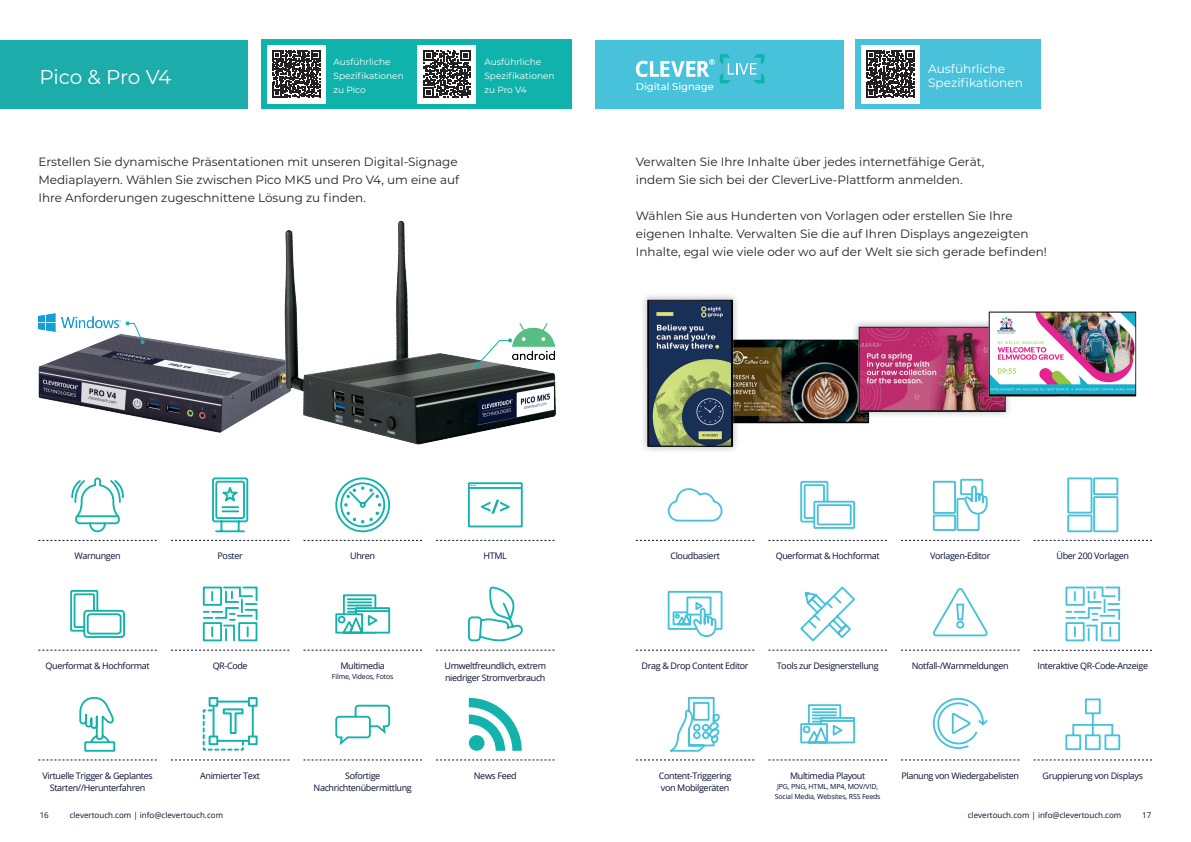
<style>
.page{position:relative;width:1191px;height:842px;background:#fff}
.page>*{position:absolute;margin:0;border:0;box-sizing:border-box;transform-origin:0 0}
.Title_White{font:20px "Montserrat";letter-spacing:-.02em;color:#fff}
.t1{font:12.2px "Montserrat";color:#fff}
.Intro_Paragraph_Blac{font:12px/18px "Montserrat";color:#231f20}
.t2{font:500 10px "Montserrat";color:#fff}
.Icon_Notes{font:9px/12px "Open Sans";letter-spacing:-.04em;color:#071034;text-align:center}
.t3{font:9px/14.2px "Montserrat";color:#fff}
.t4{font:8px "Open Sans";color:#071034}
.Icon_Notes-2{font:7px/10px "Open Sans";letter-spacing:-.02em;color:#061134;text-align:center}
</style>
<div class="page">
<div style="left:261px;top:40px;width:310px;height:69px;background:#10b3ab"></div>
<svg style="left:38px;top:650px;width:119px;height:1px"></svg>
<svg style="left:38px;top:760px;width:119px;height:1px"></svg>
<svg style="left:171px;top:650px;width:118px;height:1px"></svg>
<svg style="left:171px;top:540px;width:118px;height:1px"></svg>
<svg style="left:171px;top:760px;width:118px;height:1px"></svg>
<svg style="left:436px;top:650px;width:118px;height:1px"></svg>
<svg style="left:436px;top:540px;width:118px;height:1px"></svg>
<svg style="left:436px;top:760px;width:118px;height:1px"></svg>
<svg style="left:303px;top:650px;width:119px;height:1px"></svg>
<svg style="left:303px;top:540px;width:119px;height:1px"></svg>
<svg style="left:303px;top:760px;width:119px;height:1px"></svg>
<svg style="left:467px;top:489px;width:56px;height:39px"></svg>
<svg style="left:335px;top:489px;width:56px;height:44px"></svg>
<svg style="left:335px;top:704px;width:56px;height:41px"></svg>
<svg style="left:468px;top:586px;width:55px;height:56px"></svg>
<svg style="left:335px;top:594px;width:56px;height:40px"></svg>
<svg style="left:202px;top:586px;width:56px;height:56px"></svg>
<svg style="left:212px;top:477px;width:37px;height:56px"></svg>
<svg style="left:38px;top:477px;width:119px;height:64px"></svg>
<svg style="left:202px;top:700px;width:53px;height:51px"></svg>
<div style="left:248px;top:697px;width:10px;height:10px;background:#fff;border:2px solid #13b3ab"></div>
<div style="left:209px;top:697px;width:9px;height:10px;background:#fff;border:2px solid #13b3ab"></div>
<div style="left:209px;top:735px;width:9px;height:10px;background:#fff;border:2px solid #13b3ab"></div>
<div style="left:248px;top:735px;width:10px;height:10px;background:#fff;border:2px solid #13b3ab"></div>
<svg style="left:469px;top:698px;width:53px;height:53px"></svg>
<svg style="left:79px;top:697px;width:37px;height:55px"></svg>
<svg style="left:70px;top:590px;width:55px;height:48px"></svg>
<img style="left:38px;top:313px;width:231px;height:120px">
<img style="left:269px;top:220px;width:287px;height:269px">
<img style="left:38px;top:314px;width:82px;height:18px">
<img style="left:513px;top:323px;width:41px;height:36px">
<svg style="left:474px;top:338px;width:38px;height:30px"></svg>
<svg style="left:126px;top:321px;width:19px;height:23px"></svg>
<div style="left:418px;top:45px;width:58px;height:58px;background:#fff"></div>
<svg style="left:423px;top:51px;width:47px;height:46px"></svg>
<div style="left:267px;top:45px;width:58px;height:58px;background:#fff"></div>
<svg style="left:272px;top:50px;width:54px;height:48px"></svg>
<div style="left:0;top:40px;width:247px;height:69px;background:#1caca9"></div>
<svg style="left:636px;top:650px;width:118px;height:1px"></svg>
<svg style="left:636px;top:760px;width:118px;height:1px"></svg>
<svg style="left:768px;top:650px;width:119px;height:1px"></svg>
<svg style="left:768px;top:540px;width:119px;height:1px"></svg>
<svg style="left:768px;top:760px;width:119px;height:1px"></svg>
<svg style="left:1033px;top:540px;width:119px;height:1px"></svg>
<svg style="left:1033px;top:760px;width:119px;height:1px"></svg>
<svg style="left:901px;top:650px;width:118px;height:1px"></svg>
<svg style="left:901px;top:540px;width:118px;height:1px"></svg>
<svg style="left:901px;top:760px;width:118px;height:1px"></svg>
<svg style="left:1067px;top:477px;width:52px;height:56px"></svg>
<svg style="left:932px;top:478px;width:56px;height:53px"></svg>
<svg style="left:933px;top:697px;width:55px;height:52px"></svg>
<svg style="left:1065px;top:586px;width:56px;height:56px"></svg>
<svg style="left:932px;top:588px;width:56px;height:49px"></svg>
<svg style="left:800px;top:586px;width:55px;height:56px"></svg>
<svg style="left:800px;top:480px;width:56px;height:49px"></svg>
<svg style="left:636px;top:488px;width:118px;height:53px"></svg>
<svg style="left:800px;top:704px;width:56px;height:40px"></svg>
<svg style="left:1065px;top:698px;width:56px;height:53px"></svg>
<svg style="left:669px;top:696px;width:51px;height:56px"></svg>
<div style="left:667px;top:591px;width:55px;height:39px;border:2px solid #48c2db"></div>
<svg style="left:671px;top:596px;width:46px;height:42px"></svg>
<img style="left:753px;top:339px;width:117px;height:85px">
<img style="left:837px;top:322px;width:171px;height:96px">
<div style="left:639px;top:292px;width:101px;height:162px;background:#f8f7f8"></div>
<img style="left:644px;top:296px;width:109px;height:153px">
<img style="left:970px;top:311px;width:167px;height:100px">
<svg style="left:1033px;top:650px;width:119px;height:1px"></svg>
<div style="left:855px;top:40px;width:186px;height:69px;background:#48c2db"></div>
<div style="left:861px;top:45px;width:58px;height:58px;background:#fff"></div>
<svg style="left:866px;top:50px;width:48px;height:48px"></svg>
<div style="left:595px;top:40px;width:249px;height:69px;background:#48c2db"></div>
<svg style="left:636px;top:54px;width:128px;height:30px"></svg>
<p class="Title_White" style="left:39px;top:63px;width:133px">Pico &amp; Pro V4</p>
<p class="t3" style="left:333px;top:54px;width:72px">Ausführliche<br>Spezifikationen zu Pico</p>
<p class="t3" style="left:484px;top:54px;width:72px">Ausführliche<br>Spezifikationen zu Pro V4</p>
<p class="t1" style="left:928px;top:60px;width:79px">Ausführliche</p>
<p class="t2" style="left:636px;top:80px;width:80px">Digital Signage</p>
<p class="t1" style="left:928px;top:75px;width:97px">Spezifikationen</p>
<p class="Intro_Paragraph_Blac" style="left:38px;top:152px;width:422px">Erstellen Sie dynamische Präsentationen mit unseren Digital-Signage<br>Mediaplayern. Wählen Sie zwischen Pico MK5 und Pro V4, um eine auf<br>Ihre Anforderungen zugeschnittene Lösung zu finden.</p>
<p class="Intro_Paragraph_Blac" style="left:636px;top:152px;width:350px">Verwalten Sie Ihre Inhalte über jedes internetfähige Gerät, indem Sie sich bei der CleverLive-Plattform anmelden.</p>
<p class="Intro_Paragraph_Blac" style="left:636px;top:206px;width:413px">Wählen Sie aus Hunderten von Vorlagen oder erstellen Sie Ihre eigenen Inhalte. Verwalten Sie die auf Ihren Displays angezeigten<br>Inhalte, egal wie viele oder wo auf der Welt sie sich gerade befinden!</p>
<p class="Icon_Notes" style="left:74px;top:549px;width:48px">Warnungen</p>
<p class="Icon_Notes" style="left:217px;top:549px;width:27px">Poster</p>
<p class="Icon_Notes" style="left:350px;top:549px;width:26px">Uhren</p>
<p class="Icon_Notes" style="left:483px;top:549px;width:25px">HTML</p>
<p class="Icon_Notes" style="left:670px;top:549px;width:51px">Cloudbasiert</p>
<p class="Icon_Notes" style="left:775px;top:549px;width:105px">Querformat &amp; Hochformat</p>
<p class="Icon_Notes" style="left:930px;top:549px;width:62px">Vorlagen-Editor</p>
<p class="Icon_Notes" style="left:1056px;top:549px;width:74px">Über 200 Vorlagen</p>
<p class="Icon_Notes" style="left:46px;top:659px;width:105px">Querformat &amp; Hochformat</p>
<p class="Icon_Notes" style="left:213px;top:659px;width:36px">QR-Code</p>
<p class="Icon_Notes" style="left:340px;top:659px;width:46px">Multimedia</p>
<p class="Icon_Notes-2" style="left:332px;top:671px;width:63px">Filme, Videos, Fotos</p>
<p class="Icon_Notes" style="left:444px;top:659px;width:103px;text-align:left">Umweltfreundlich, extrem niedriger Stromverbrauch</p>
<p class="Icon_Notes" style="left:641px;top:659px;width:108px">Drag &amp; Drop Content Editor</p>
<p class="Icon_Notes" style="left:776px;top:659px;width:103px">Tools zur Designerstellung</p>
<p class="Icon_Notes" style="left:911px;top:659px;width:98px">Notfall-/Warnmeldungen</p>
<p class="Icon_Notes" style="left:1037px;top:659px;width:112px">Interaktive QR-Code-Anzeige</p>
<p class="Icon_Notes" style="left:43px;top:769px;width:112px">Virtuelle Trigger &amp; Geplantes<br>Starten//Herunterfahren</p>
<p class="Icon_Notes" style="left:200px;top:769px;width:61px">Animierter Text</p>
<p class="Icon_Notes" style="left:314px;top:769px;width:100px">Sofortige<br>Nachrichtenübermittlung</p>
<p class="Icon_Notes" style="left:474px;top:769px;width:44px">News Feed</p>
<p class="Icon_Notes" style="left:659px;top:769px;width:74px;text-align:left">Content-Triggering von Mobilgeräten</p>
<p class="Icon_Notes" style="left:790px;top:769px;width:77px">Multimedia Playout</p>
<p class="Icon_Notes-2" style="left:774px;top:781px;width:107px">JPG, PNG, HTML, MP4, MOV/VID,<br>Social Media, Websites, RSS Feeds</p>
<p class="Icon_Notes" style="left:901px;top:769px;width:119px">Planung von Wiedergabelisten</p>
<p class="Icon_Notes" style="left:1042px;top:769px;width:102px">Gruppierung von Displays</p>
<p class="t4" style="left:40px;top:809px;width:11px">16</p>
<p class="t4" style="left:70px;top:809px;width:155px">clevertouch.com | info@clevertouch.com</p>
<p class="t4" style="left:967px;top:809px;width:155px">clevertouch.com | info@clevertouch.com</p>
<p class="t4" style="left:1142px;top:809px;width:11px">17</p>
</div>
